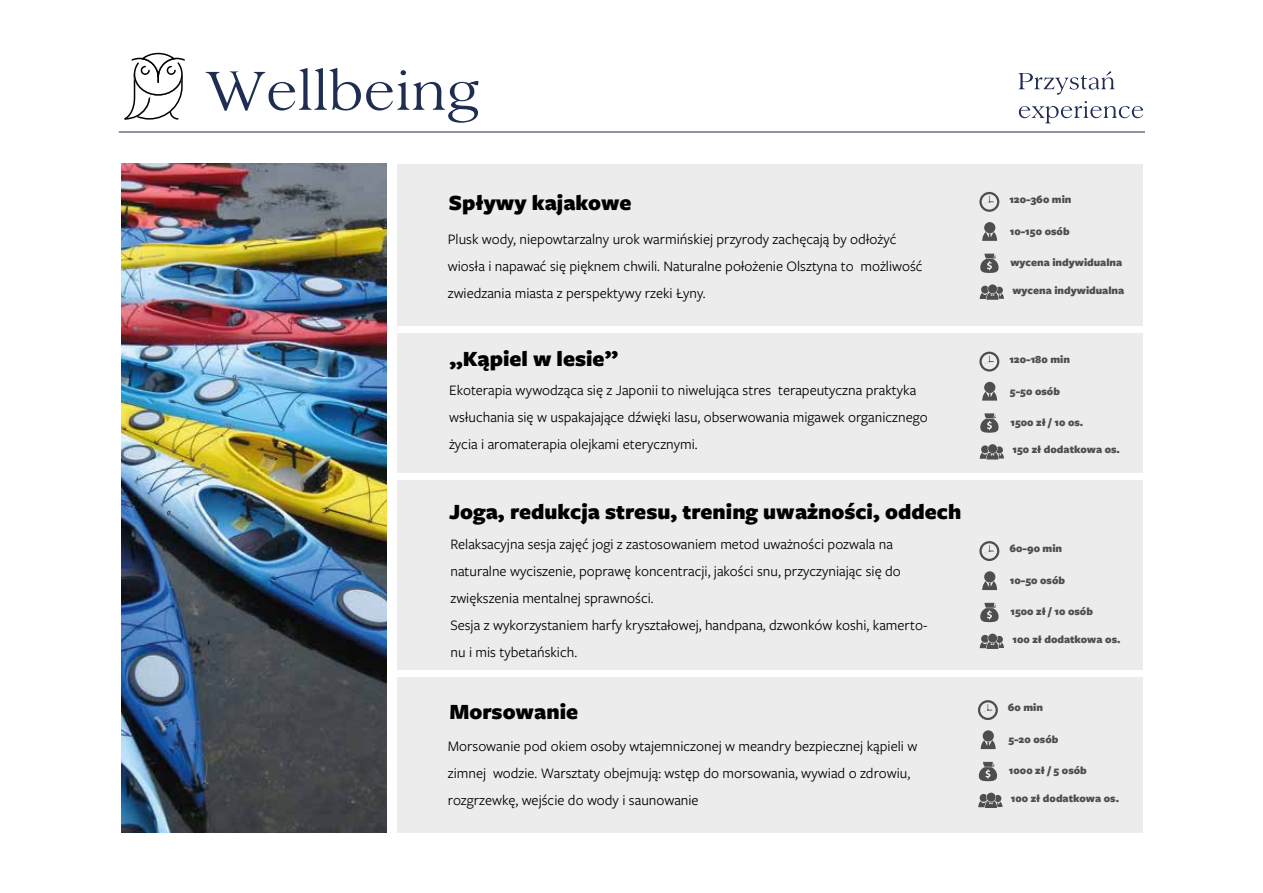
<style>
.page{position:relative;width:1263px;height:893px;background:#fff}
.page>*{position:absolute;margin:0;border:0;box-sizing:border-box;transform-origin:0 0}
.t1{font:900 22.5px "Freight Sans Pro";color:#010101}
.t2{font:15px/27px "Freight Sans Pro";color:#010101}
.t3{font:900 11.25px "Freight Sans Pro";color:#4c4e50}
</style>
<div class="page">
<svg style="left:1018px;top:71px;width:97px;height:24px"></svg>
<svg style="left:1019px;top:101px;width:124px;height:22px"></svg>
<hr style="left:119px;top:132px;width:1026px;height:1px;background:#1f2d53">
<svg style="left:206px;top:68px;width:272px;height:55px"></svg>
<svg style="left:124px;top:52px;width:61px;height:68px"></svg>
<div style="left:397px;top:164px;width:745px;height:162px;background:#ececec"></div>
<svg style="left:980px;top:254px;width:18px;height:19px"></svg>
<svg style="left:982px;top:232px;width:15px;height:9px"></svg>
<div style="left:984px;top:222px;width:11px;height:11px;background:#4c4e50;border-radius:50%"></div>
<svg style="left:979px;top:192px;width:20px;height:20px"></svg>
<svg style="left:980px;top:284px;width:24px;height:16px"></svg>
<div style="left:397px;top:334px;width:745px;height:139px;background:#ececec"></div>
<svg style="left:980px;top:413px;width:18px;height:20px"></svg>
<svg style="left:982px;top:392px;width:15px;height:9px"></svg>
<div style="left:984px;top:382px;width:11px;height:11px;background:#4c4e50;border-radius:50%"></div>
<svg style="left:979px;top:352px;width:20px;height:20px"></svg>
<svg style="left:980px;top:444px;width:24px;height:15px"></svg>
<div style="left:397px;top:481px;width:745px;height:189px;background:#ececec"></div>
<svg style="left:980px;top:603px;width:18px;height:19px"></svg>
<svg style="left:982px;top:581px;width:15px;height:9px"></svg>
<div style="left:984px;top:571px;width:11px;height:11px;background:#4c4e50;border-radius:50%"></div>
<svg style="left:979px;top:541px;width:20px;height:20px"></svg>
<svg style="left:980px;top:634px;width:24px;height:15px"></svg>
<div style="left:397px;top:678px;width:745px;height:155px;background:#ececec"></div>
<svg style="left:979px;top:762px;width:18px;height:19px"></svg>
<svg style="left:981px;top:740px;width:15px;height:9px"></svg>
<div style="left:983px;top:730px;width:11px;height:11px;background:#4c4e50;border-radius:50%"></div>
<svg style="left:978px;top:700px;width:20px;height:20px"></svg>
<svg style="left:978px;top:793px;width:24px;height:15px"></svg>
<img style="left:121px;top:163px;width:265px;height:669px">
<h1 class="t1" style="left:449px;top:186px;width:184px">Spływy kajakowe</h1>
<p class="t2" style="left:448px;top:225px;width:476px">Plusk wody, niepowtarzalny urok warmińskiej przyrody zachęcają by odłożyć wiosła i napawać się pięknem chwili. Naturalne położenie Olsztyna to możliwość zwiedzania miasta z perspektywy rzeki Łyny.</p>
<h1 class="t1" style="left:449px;top:343px;width:170px">„Kąpiel w lesie”</h1>
<p class="t2" style="left:449px;top:376px;width:480px">Ekoterapia wywodząca się z Japonii to niwelująca stres terapeutyczna praktyka wsłuchania się w uspakajające dźwięki lasu, obserwowania migawek organicznego życia i aromaterapia olejkami eterycznymi.</p>
<h1 class="t1" style="left:449px;top:496px;width:514px">Joga, redukcja stresu, trening uważności, oddech</h1>
<p class="t2" style="left:450px;top:530px;width:478px">Relaksacyjna sesja zajęć jogi z zastosowaniem metod uważności pozwala na naturalne wyciszenie, poprawę koncentracji, jakości snu, przyczyniając się do zwiększenia mentalnej sprawności.<br>Sesja z wykorzystaniem harfy kryształowej, handpana, dzwonków koshi, kamerto&shy;nu i mis tybetańskich.</p>
<h1 class="t1" style="left:449px;top:696px;width:130px">Morsowanie</h1>
<p class="t2" style="left:448px;top:732px;width:471px">Morsowanie pod okiem osoby wtajemniczonej w meandry bezpiecznej kąpieli w zimnej wodzie. Warsztaty obejmują: wstęp do morsowania, wywiad o zdrowiu, rozgrzewkę, wejście do wody i saunowanie</p>
<p class="t3" style="left:1009px;top:191px;width:64px">120-360 min</p>
<p class="t3" style="left:1010px;top:223px;width:61px">10-150 osób</p>
<p class="t3" style="left:1010px;top:254px;width:113px">wycena indywidualna</p>
<p class="t3" style="left:1012px;top:282px;width:113px">wycena indywidualna</p>
<p class="t3" style="left:1009px;top:351px;width:62px">120-180 min</p>
<p class="t3" style="left:1010px;top:383px;width:52px">5-50 osób</p>
<p class="t3" style="left:1010px;top:414px;width:74px">1500 zł / 10 os.</p>
<p class="t3" style="left:1012px;top:442px;width:109px">150 zł dodatkowa os.</p>
<p class="t3" style="left:1009px;top:540px;width:54px">60-90 min</p>
<p class="t3" style="left:1010px;top:573px;width:57px">10-50 osób</p>
<p class="t3" style="left:1010px;top:604px;width:84px">1500 zł / 10 osób</p>
<p class="t3" style="left:1012px;top:631px;width:110px">100 zł dodatkowa os.</p>
<p class="t3" style="left:1008px;top:700px;width:37px">60 min</p>
<p class="t3" style="left:1008px;top:732px;width:52px">5-20 osób</p>
<p class="t3" style="left:1009px;top:763px;width:79px">1000 zł / 5 osób</p>
<p class="t3" style="left:1011px;top:790px;width:110px">100 zł dodatkowa os.</p>
</div>
